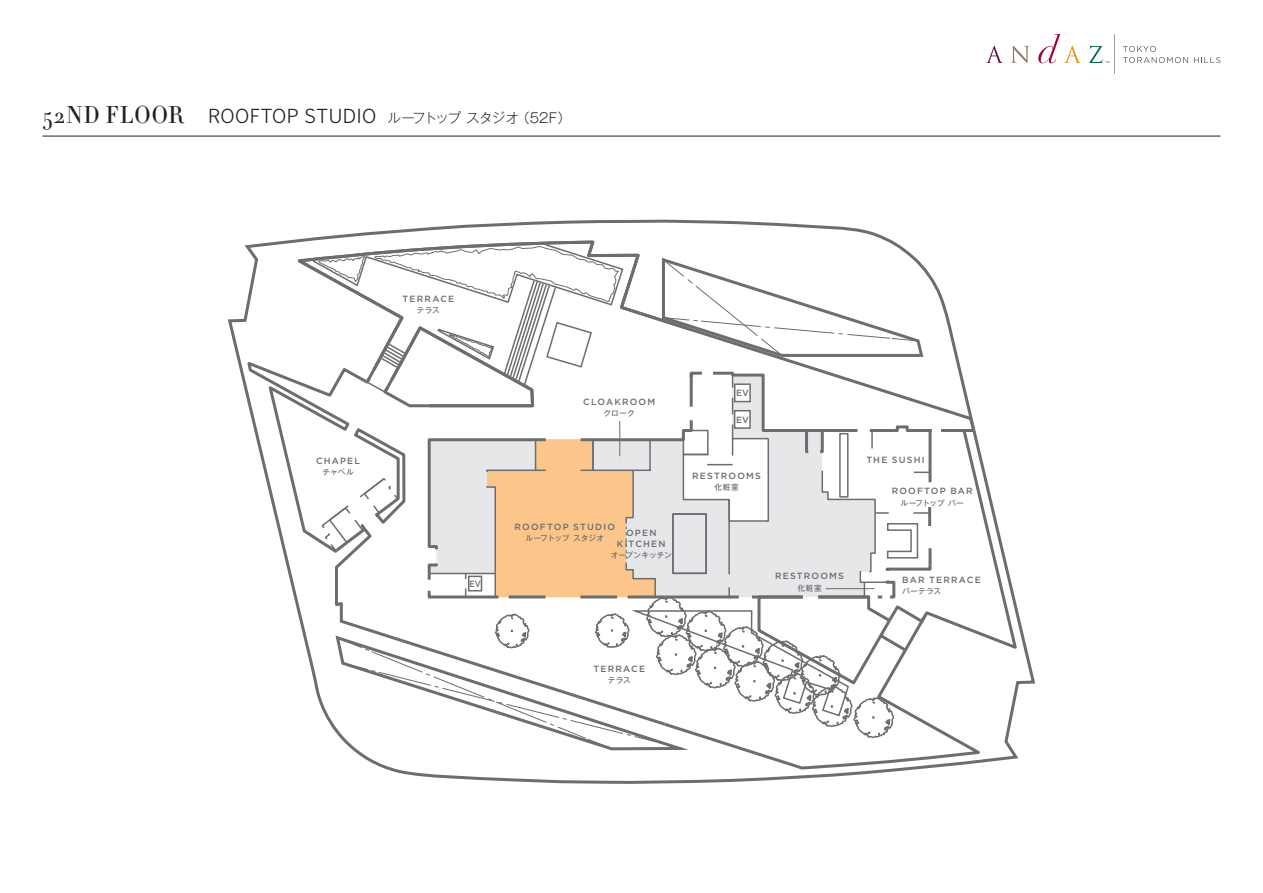
<style>
.page{position:relative;width:1263px;height:893px;background:#fff}
.page>*{position:absolute;margin:0;border:0;box-sizing:border-box;transform-origin:0 0}
.t1{font:300 13.5px "Gothic MB101 Pro";letter-spacing:-.045em;color:#231f20}
.t2{font:500 9px/11.2px "Gotham";letter-spacing:.13em;color:#6c6d70;text-align:center}
.t3{font:500 9px "Gotham";letter-spacing:.13em;color:#6c6d70;scale:.9 1}
.t4{font:500 7.65px "Gothic MB101 Pro";letter-spacing:.01em;color:#6c6d70}
.t5{font:500 7.65px "Gothic MB101 Pro";letter-spacing:-.03em;color:#6c6d70}
.s1{font-family:"HTF Didot L06";font-size:24px}
.s2{font-family:"Poynter Gothic Text";font-size:21px}
</style>
<div class="page">
<svg style="left:227px;top:219px;width:809px;height:565px"></svg>
<svg style="left:290px;top:239px;width:729px;height:514px"></svg>
<hr style="left:619px;top:421px;width:1px;height:35px;background:#6c6d70">
<hr style="left:825px;top:588px;width:49px;height:1px;background:#6c6d70">
<svg style="left:986px;top:46px;width:17px;height:17px"></svg>
<svg style="left:1011px;top:46px;width:18px;height:17px"></svg>
<svg style="left:1038px;top:34px;width:43px;height:29px"></svg>
<hr style="left:1114px;top:34px;width:1px;height:40px;background:#57585a">
<svg style="left:1194px;top:57px;width:26px;height:6px"></svg>
<svg style="left:1123px;top:46px;width:65px;height:17px"></svg>
<svg style="left:1089px;top:46px;width:20px;height:17px"></svg>
<hr style="left:43px;top:136px;width:1177px;height:1px;background:#231f20">
<h1 class="t1" style="left:43px;top:106px;width:530px"><span class="s1">52ND FLOOR</span> <span class="s2">ROOFTOP STUDIO</span> ルーフトップ スタジオ（52F）</h1>
<p class="t2" style="left:316px;top:455px;width:46px">CHAPEL</p>
<p class="t4" style="left:322px;top:466px;width:33px">チャペル</p>
<p class="t2" style="left:403px;top:293px;width:53px">TERRACE</p>
<p class="t4" style="left:417px;top:304px;width:24px">テラス</p>
<p class="t3" style="left:470px;top:578px;width:14px">EV</p>
<p class="t2" style="left:583px;top:396px;width:73px">CLOAKROOM</p>
<p class="t4" style="left:604px;top:407px;width:33px">クローク</p>
<p class="t2" style="left:515px;top:521px;width:102px">ROOFTOP STUDIO</p>
<p class="t4" style="left:526px;top:532px;width:80px">ルーフトップ スタジオ</p>
<p class="t2" style="left:617px;top:527px;width:50px">OPEN<br>KITCHEN</p>
<p class="t4" style="left:611px;top:549px;width:63px">オープンキッチン</p>
<p class="t2" style="left:736px;top:387px;width:14px">EV</p>
<p class="t2" style="left:736px;top:414px;width:14px">EV</p>
<p class="t2" style="left:692px;top:470px;width:70px">RESTROOMS</p>
<p class="t4" style="left:714px;top:481px;width:26px">化粧室</p>
<p class="t2" style="left:775px;top:570px;width:70px">RESTROOMS</p>
<p class="t4" style="left:797px;top:581px;width:26px">化粧室</p>
<p class="t2" style="left:866px;top:454px;width:60px">THE SUSHI</p>
<p class="t2" style="left:892px;top:485px;width:82px">ROOFTOP BAR</p>
<p class="t5" style="left:900px;top:496px;width:65px">ルーフトップ バー</p>
<p class="t2" style="left:902px;top:574px;width:80px">BAR TERRACE</p>
<p class="t4" style="left:902px;top:585px;width:40px">バーテラス</p>
<p class="t2" style="left:593px;top:663px;width:53px">TERRACE</p>
<p class="t4" style="left:608px;top:674px;width:24px">テラス</p>
</div>
